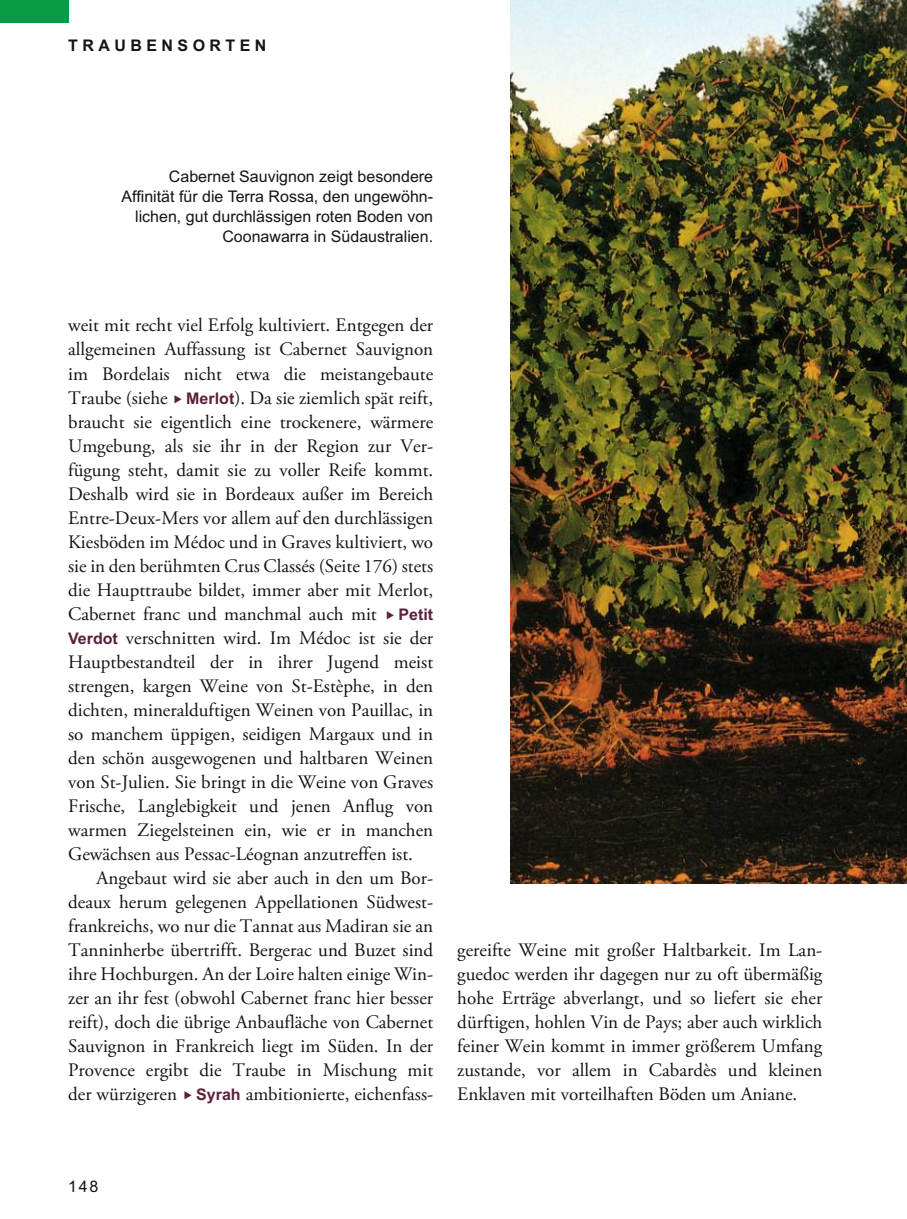
<style>
.page{position:relative;width:907px;height:1219px;background:#fff}
.page>*{position:absolute;margin:0;border:0;box-sizing:border-box;transform-origin:0 0}
.t1{font:19px/24px "Adobe Garamond Pro";color:#141414;text-align:justify}
.t2{font:16px/20px "Arial";color:#141414;text-align:right}
.t3{font:700 16px "Arial";letter-spacing:.28em;color:#141414}
.s1{font-family:"Arial";font-weight:700;font-size:16px;color:#5c203c}
</style>
<div class="page">
<div style="left:0;top:0;width:68px;height:23px;background:#0b9a46"></div>
<img style="left:510px;top:0;width:397px;height:883px">
<p class="t3" style="left:68px;top:40px;width:200px">TRAUBENSORTEN</p>
<p class="t2" style="left:122px;top:168px;width:313px">Cabernet Sauvignon zeigt besondere Affinität für die Terra Rossa, den ungewöhn&shy;lichen, gut durchlässigen roten Boden von Coonawarra in Südaustralien.</p>
<p class="t1" style="left:68px;top:315px;width:367px">weit mit recht viel Er folg kultiviert. Entgegen der allgemeinen Auffassung ist Cabernet Sauvignon im Bordelais nicht etwa die meistangebaute Traube (siehe <span class="s1">Merlot</span>). Da sie ziem lich spät reift, braucht sie eigentlich eine trocke nere, wärmere Umgebung, als sie ihr in der Region zur Ver - fügung steht, damit sie zu voller Reife kommt.<br>Deshalb wird sie in Bordeaux außer im Bereich Entre-Deux-Mers vor allem auf den durchlässigen Kiesböden im Médoc und in Graves kultiviert, wo sie in den berühmten Crus Classés (Seite 176) stets die Haupttraube bil det, immer aber mit Merlot, Cabernet franc und manchmal auch mit <span class="s1">Petit Verdot</span> verschnitten wird. Im Médoc ist sie der Hauptbestandteil der in ihrer Jugend meist strengen, kargen Weine von St-Estèphe, in den dichten, mineral duftigen Weinen von Pauillac, in so manchem üp pigen, seidigen Margaux und in den schön aus ge wogenen und haltbaren Weinen von St-Julien. Sie bringt in die Weine von Graves Frische, Lang lebig keit und jenen Anflug von warmen Ziegel stei nen ein, wie er in manchen Gewächsen aus Pessac-Léognan anzutreffen ist.</p>
<p class="t1" style="left:68px;top:867px;width:367px;text-indent:28px">Angebaut wird sie aber auch in den um Bor - deaux herum gelegenen Appellationen Süd west - frank reichs, wo nur die Tannat aus Madiran sie an Tanninherbe übertrifft. Bergerac und Buzet sind ihre Hochburgen. An der Loire halten einige Win&shy;zer an ihr fest (obwohl Cabernet franc hier besser reift), doch die übrige Anbaufläche von Cabernet Sauvignon in Frankreich liegt im Süden. In der Provence ergibt die Traube in Mischung mit der würzigeren <span class="s1">Syrah</span> ambitionierte, eichenfass -</p>
<p class="t1" style="left:457px;top:939px;width:367px">gereifte Weine mit großer Haltbarkeit. Im Lan - guedoc werden ihr dagegen nur zu oft übermäßig hohe Erträge abverlangt, und so liefert sie eher dürftigen, hohlen Vin de Pays; aber auch wirklich feiner Wein kommt in immer größerem Umfang zustande, vor allem in Cabardès und kleinen Enklaven mit vorteilhaften Böden um Aniane.</p>
<p class="t2" style="left:68px;top:1177px;width:32px">148</p>
</div>
